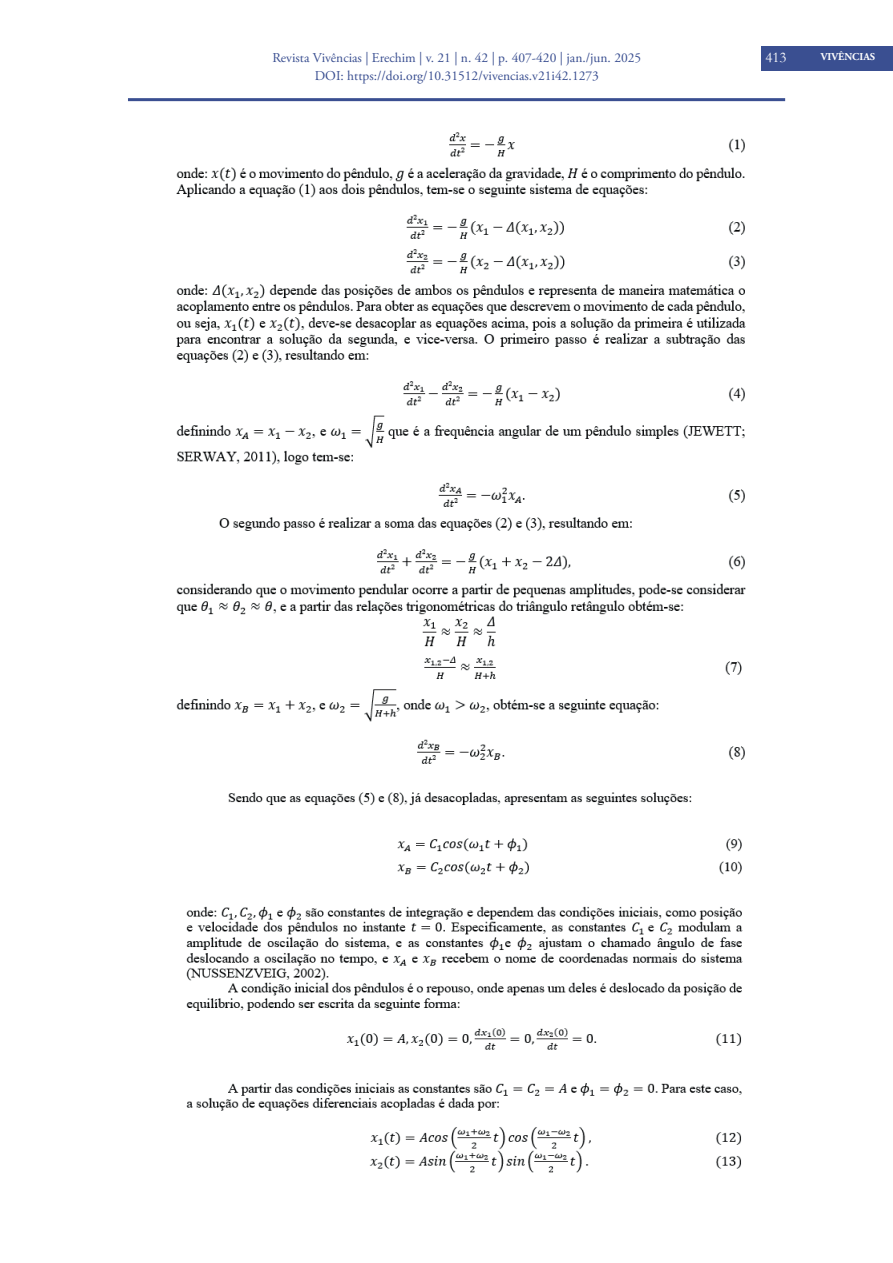
<style>
.page{position:relative;width:893px;height:1263px;background:#fff}
.page>*{position:absolute;margin:0;border:0;box-sizing:border-box;transform-origin:0 0}
.t1{font:15px "Garamond";color:#fff}
.t2{font:13.5px "Adobe Garamond Pro";color:#3a4f91}
.t3{font:700 10.5px "Adobe Garamond Pro";color:#fff}
</style>
<div class="page">
<div style="left:761px;top:46px;width:132px;height:25px;background:#3a4f91"></div>
<hr style="left:128px;top:98px;width:657px;height:3px;background:#3a4f91">
<img style="left:176px;top:132px;width:570px;height:632px">
<img style="left:186px;top:792px;width:557px;height:381px">
<p class="t2" style="left:272px;top:49px;width:370px">Revista Vivências | Erechim | v. 21 | n. 42 | p. 407-420 | jan./jun. 2025</p>
<p class="t1" style="left:766px;top:47px;width:23px">413</p>
<p class="t2" style="left:315px;top:67px;width:286px">DOI: https://doi.org/10.31512/vivencias.v21i42.1273</p>
<p class="t3" style="left:821px;top:50px;width:56px">VIVÊNCIAS</p>
</div>
